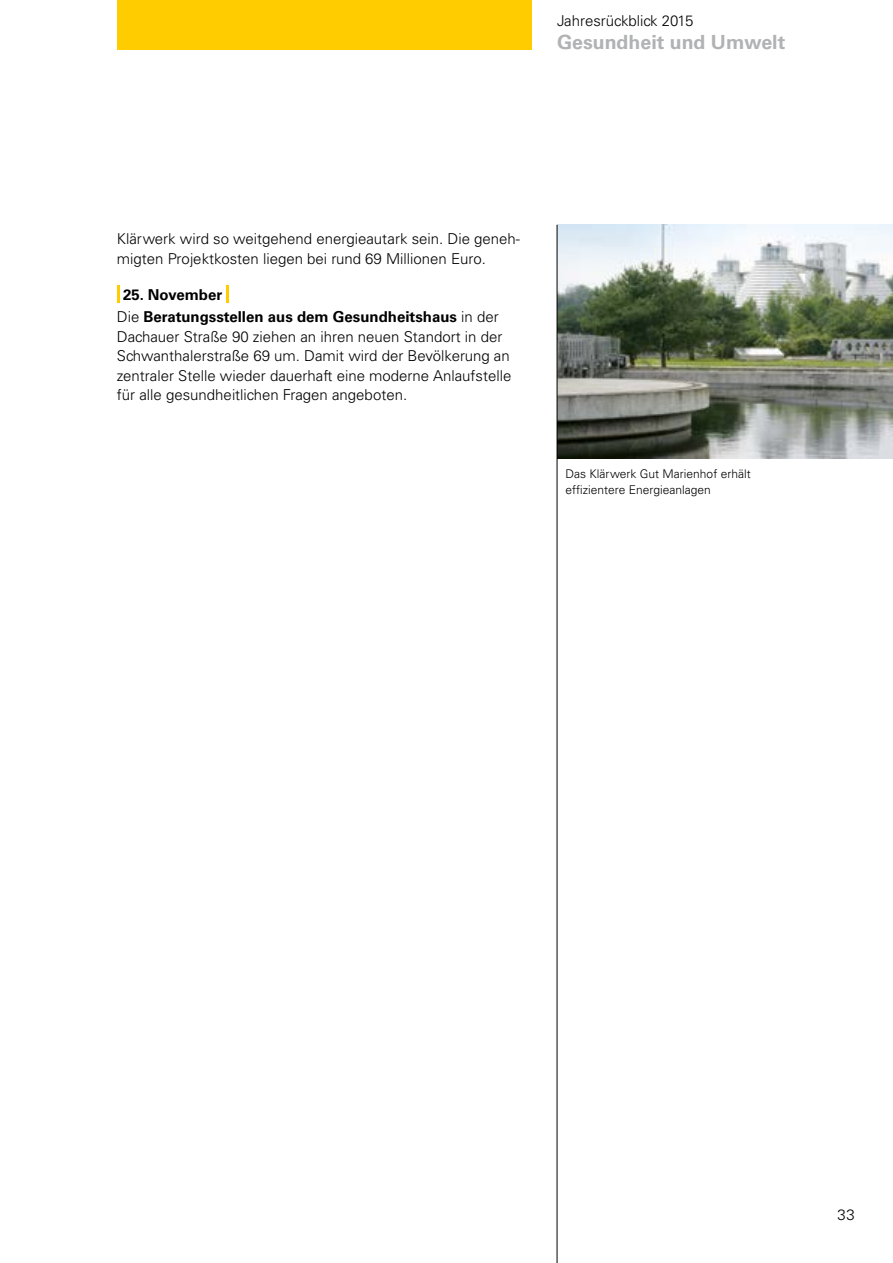
<style>
.page{position:relative;width:893px;height:1263px;background:#fff}
.page>*{position:absolute;margin:0;border:0;box-sizing:border-box;transform-origin:0 0}
.t1{font:700 19.5px "Univers LT";color:#b1b2b3}
.t2{font:300 15px/19.5px "Univers LT";color:#000}
.t3{font:700 15px/22.5px "Univers LT";color:#000}
.t4{font:300 12px/15.8px "Univers LT";color:#000}
.s1{font-weight:300}
</style>
<div class="page">
<div style="left:117px;top:0;width:414px;height:49px;background:#fc0"></div>
<svg style="left:117px;top:286px;width:2px;height:17px"></svg>
<hr style="left:226px;top:286px;width:3px;height:17px;background:#fc0">
<img style="left:558px;top:225px;width:335px;height:234px">
<hr style="left:557px;top:225px;width:1px;height:1038px;background:#000">
<p class="t2" style="left:557px;top:11px;width:138px">Jahresrückblick 2015</p>
<h1 class="t1" style="left:557px;top:31px;width:230px">Gesundheit und Umwelt</h1>
<p class="t2" style="left:117px;top:229px;width:405px">Klärwerk wird so weitgehend energieautark sein. Die geneh&shy;migten Projektkosten liegen bei rund 69 Millionen Euro.</p>
<p class="t3" style="left:117px;top:283px;width:383px;text-indent:6px">25. November<br><span class="s1">Die</span> Beratungsstellen aus dem Gesundheitshaus <span class="s1">in der</span></p>
<p class="t2" style="left:117px;top:327px;width:396px">Dachauer Straße 90 ziehen an ihren neuen Standort in der Schwanthalerstraße 69 um. Damit wird der Bevölkerung an zentraler Stelle wieder dauerhaft eine moderne Anlaufstelle für alle gesundheitlichen Fragen angeboten.</p>
<p class="t4" style="left:566px;top:466px;width:187px">Das Klärwerk Gut Marienhof erhält effizientere Energieanlagen</p>
<p class="t2" style="left:838px;top:1204px;width:19px">33</p>
</div>
